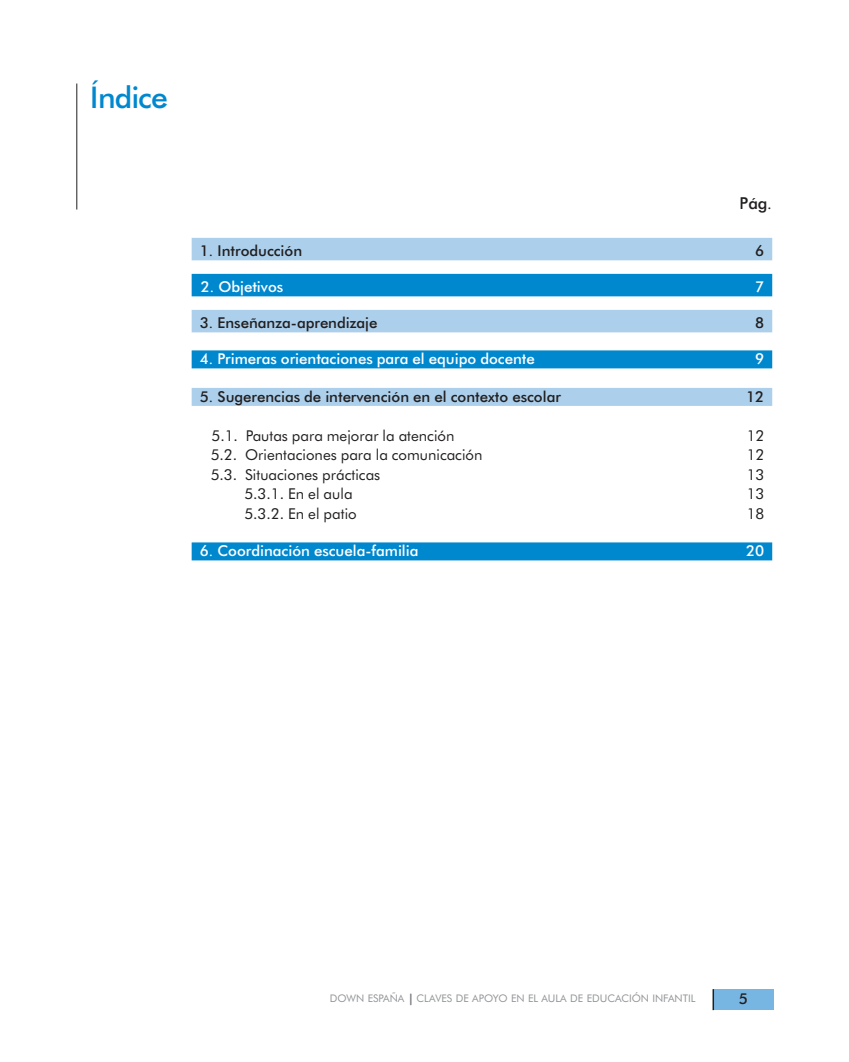
<style>
.page{position:relative;width:849px;height:1062px;background:#fff}
.page>*{position:absolute;margin:0;border:0;box-sizing:border-box;transform-origin:0 0}
.t1{font:30px "TTC6 BO00";letter-spacing:-.03em;color:#0088cf}
.t2{font:16.5px "TTC6 BO00";color:#221f1f}
.t3{font:15px "TTC64 O00";color:#221f1f}
.t4{font:15px "TTC6 BO00";color:#221f1f}
.t5{font:15px "TTC6 BO00";color:#fff}
.t6{font:10.5px "TTC64 O00";color:#929497}
</style>
<div class="page">
<div style="left:713px;top:989px;width:61px;height:21px;background:#77b6e3"></div>
<svg style="left:713px;top:989px;width:1px;height:21px"></svg>
<hr style="left:76px;top:84px;width:1px;height:126px;background:#221f1f">
<div style="left:192px;top:238px;width:580px;height:22px;background:#accfec"></div>
<div style="left:192px;top:274px;width:580px;height:22px;background:#0088cf"></div>
<div style="left:192px;top:310px;width:580px;height:22px;background:#accfec"></div>
<div style="left:192px;top:350px;width:580px;height:18px;background:#0088cf"></div>
<div style="left:192px;top:388px;width:580px;height:18px;background:#accfec"></div>
<div style="left:192px;top:542px;width:580px;height:18px;background:#0088cf"></div>
<h1 class="t1" style="left:90px;top:80px;width:79px">Índice</h1>
<p class="t2" style="left:740px;top:194px;width:34px">Pág.</p>
<p class="t4" style="left:200px;top:242px;width:104px">1. Introducción</p>
<p class="t4" style="left:755px;top:242px;width:11px">6</p>
<p class="t5" style="left:201px;top:278px;width:84px">2. Objetivos</p>
<p class="t5" style="left:755px;top:278px;width:11px">7</p>
<p class="t4" style="left:200px;top:314px;width:179px">3. Enseñanza-aprendizaje</p>
<p class="t4" style="left:755px;top:314px;width:11px">8</p>
<p class="t5" style="left:200px;top:350px;width:336px">4. Primeras orientaciones para el equipo docente</p>
<p class="t5" style="left:755px;top:350px;width:11px">9</p>
<p class="t4" style="left:200px;top:388px;width:363px">5. Sugerencias de intervención en el contexto escolar</p>
<p class="t4" style="left:746px;top:388px;width:20px">12</p>
<p class="t3" style="left:212px;top:426px;width:245px">5.1. Pautas para mejorar la atención</p>
<p class="t3" style="left:747px;top:426px;width:19px">12</p>
<p class="t3" style="left:211px;top:446px;width:273px">5.2. Orientaciones para la comunicación</p>
<p class="t3" style="left:747px;top:446px;width:19px">12</p>
<p class="t3" style="left:211px;top:465px;width:171px">5.3. Situaciones prácticas</p>
<p class="t3" style="left:747px;top:465px;width:19px">13</p>
<p class="t3" style="left:244px;top:485px;width:110px">5.3.1. En el aula</p>
<p class="t3" style="left:747px;top:485px;width:19px">13</p>
<p class="t3" style="left:244px;top:504px;width:114px">5.3.2. En el patio</p>
<p class="t3" style="left:747px;top:504px;width:19px">18</p>
<p class="t5" style="left:200px;top:542px;width:220px">6. Coordinación escuela-familia</p>
<p class="t5" style="left:746px;top:542px;width:20px">20</p>
<p class="t6" style="left:330px;top:992px;width:367px">DOWN ESPAÑA | CLAVES DE APOYO EN EL AULA DE EDUCACIÓN INFANTIL</p>
<p class="t4" style="left:739px;top:990px;width:11px">5</p>
</div>
